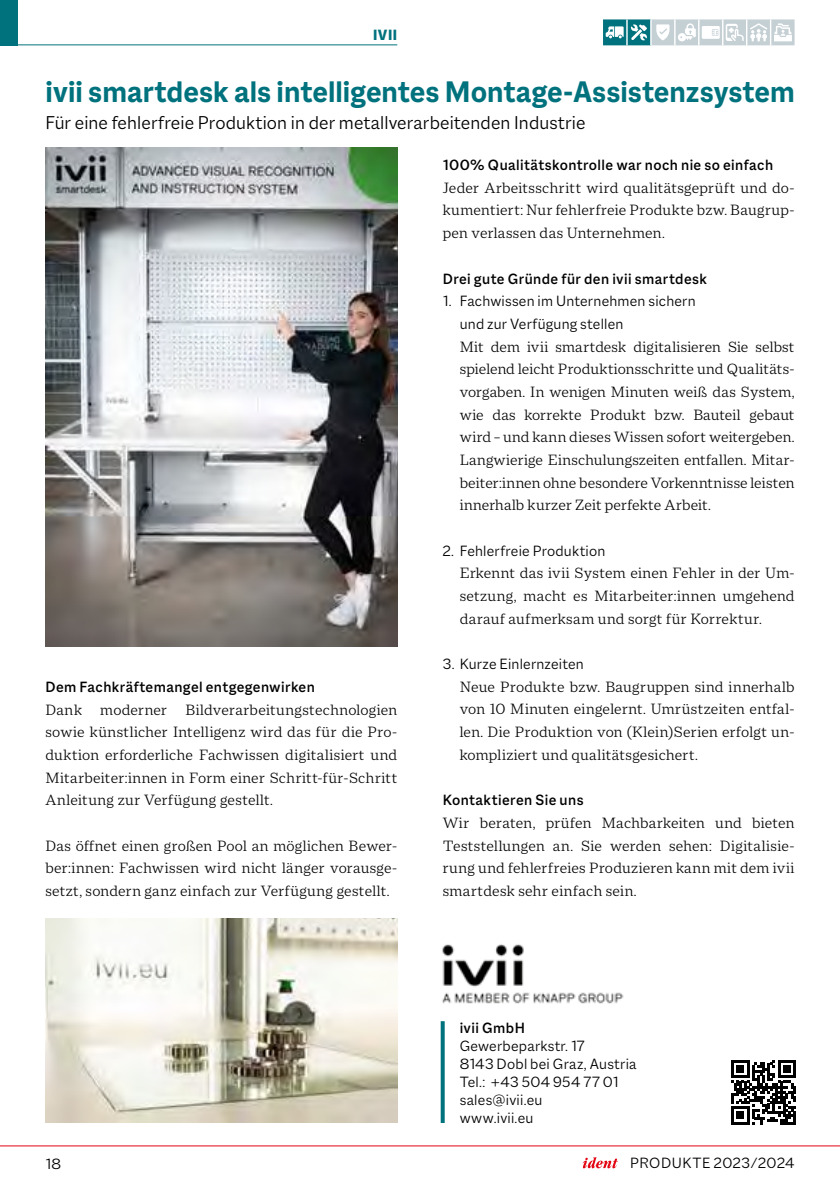
<style>
.page{position:relative;width:840px;height:1191px;background:#fff}
.page>*{position:absolute;margin:0;border:0;box-sizing:border-box;transform-origin:0 0}
.t1{font:700 32px "Macklin Sans";color:#00727d}
.t2{font:300 20px "Macklin Sans";letter-spacing:.005em;color:#000}
.t3{font:300 16px/22.6px "Macklin Text";letter-spacing:.015em;color:#000;text-align:justify}
.t4{font:300 16px/18px "Macklin Sans";letter-spacing:.015em;color:#000}
.t5{font:500 16px "Macklin Sans";letter-spacing:.025em;color:#000}
.t6{font:800 16px "Macklin Sans";color:#00727d}
</style>
<div class="page">
<img style="left:46px;top:147px;width:351px;height:499px">
<img style="left:45px;top:918px;width:352px;height:205px">
<img style="left:442px;top:944px;width:182px;height:60px">
<svg style="left:440px;top:1021px;width:4px;height:102px"></svg>
<svg style="left:731px;top:1060px;width:64px;height:64px"></svg>
<hr style="left:0;top:1145px;width:839px;height:1px;background:#e30613">
<svg style="left:582px;top:1157px;width:35px;height:11px"></svg>
<hr style="left:0;top:44px;width:397px;height:1px;background:#00727d">
<svg style="left:603px;top:19px;width:191px;height:26px"></svg>
<div style="left:0;top:0;width:17px;height:45px;background:#00727d"></div>
<p class="t6" style="left:373px;top:25px;width:25px">IVII</p>
<h1 class="t1" style="left:45px;top:73px;width:750px">ivii smartdesk als intelligentes Montage-Assistenzsystem</h1>
<p class="t2" style="left:45px;top:111px;width:541px">Für eine fehlerfreie Produktion in der metallverarbeitenden Industrie</p>
<p class="t5" style="left:45px;top:677px;width:271px">Dem Fachkräftemangel entgegenwirken</p>
<p class="t3" style="left:45px;top:698px;width:353px">Dank moderner Bildverarbeitungstechnologien sowie künstlicher Intelligenz wird das für die Pro&shy;duktion erforderliche Fachwissen digitalisiert und Mitarbeiter:innen in Form einer Schritt-für-Schritt Anleitung zur Verfügung gestellt.</p>
<p class="t3" style="left:45px;top:834px;width:353px">Das öffnet einen großen Pool an möglichen Bewer&shy;ber:innen: Fachwissen wird nicht länger vorausge&shy;setzt, sondern ganz einfach zur Verfügung gestellt.</p>
<p class="t5" style="left:442px;top:156px;width:332px">100% Qualitätskontrolle war noch nie so einfach</p>
<p class="t3" style="left:442px;top:176px;width:353px">Jeder Arbeitsschritt wird qualitätsgeprüft und do&shy;kumentiert: Nur fehlerfreie Produkte bzw. Baugrup&shy;pen verlassen das Unternehmen.</p>
<p class="t5" style="left:442px;top:269px;width:266px">Drei gute Gründe für den ivii smartdesk</p>
<p class="t4" style="left:459px;top:290px;width:237px;line-height:22.6px;text-indent:-17px">1. Fachwissen im Unternehmen sichern und zur Verfügung stellen</p>
<p class="t3" style="left:459px;top:335px;width:336px">Mit dem ivii smartdesk digitalisieren Sie selbst spielend leicht Produktionsschritte und Qualitäts&shy;vorgaben. In wenigen Minuten weiß das System, wie das korrekte Produkt bzw. Bauteil gebaut wird – und kann dieses Wissen sofort weitergeben.<br>Langwierige Einschulungszeiten entfallen. Mitar&shy;beiter:innen ohne besondere Vorkenntnisse leisten innerhalb kurzer Zeit perfekte Arbeit.</p>
<p class="t4" style="left:442px;top:541px;width:164px">2. Fehlerfreie Produktion</p>
<p class="t3" style="left:459px;top:562px;width:336px">Erkennt das ivii System einen Fehler in der Um&shy;setzung, macht es Mitarbeiter:innen umgehend darauf aufmerksam und sorgt für Korrektur.</p>
<p class="t4" style="left:442px;top:655px;width:142px">3. Kurze Einlernzeiten</p>
<p class="t3" style="left:459px;top:675px;width:336px">Neue Produkte bzw. Baugruppen sind innerhalb von 10 Minuten eingelernt. Umrüstzeiten entfal&shy;len. Die Produktion von (Klein)Serien erfolgt un&shy;kompliziert und qualitätsgesichert.</p>
<p class="t5" style="left:442px;top:791px;width:142px">Kontaktieren Sie uns</p>
<p class="t3" style="left:442px;top:811px;width:353px">Wir beraten, prüfen Machbarkeiten und bieten Teststellungen an. Sie werden sehen: Digitalisie&shy;rung und fehlerfreies Produzieren kann mit dem ivii smartdesk sehr einfach sein.</p>
<p class="t5" style="left:459px;top:1018px;width:67px">ivii GmbH</p>
<p class="t4" style="left:459px;top:1036px;width:178px">Gewerbeparkstr. 17<br>8143 Dobl bei Graz, Austria<br>Tel.: +43 504 954 77 01 sales@ivii.eu<br>www.ivii.eu</p>
<p class="t4" style="left:45px;top:1154px;width:17px">18</p>
<p class="t4" style="left:629px;top:1153px;width:166px">PRODUKTE 2023∕2024</p>
</div>
